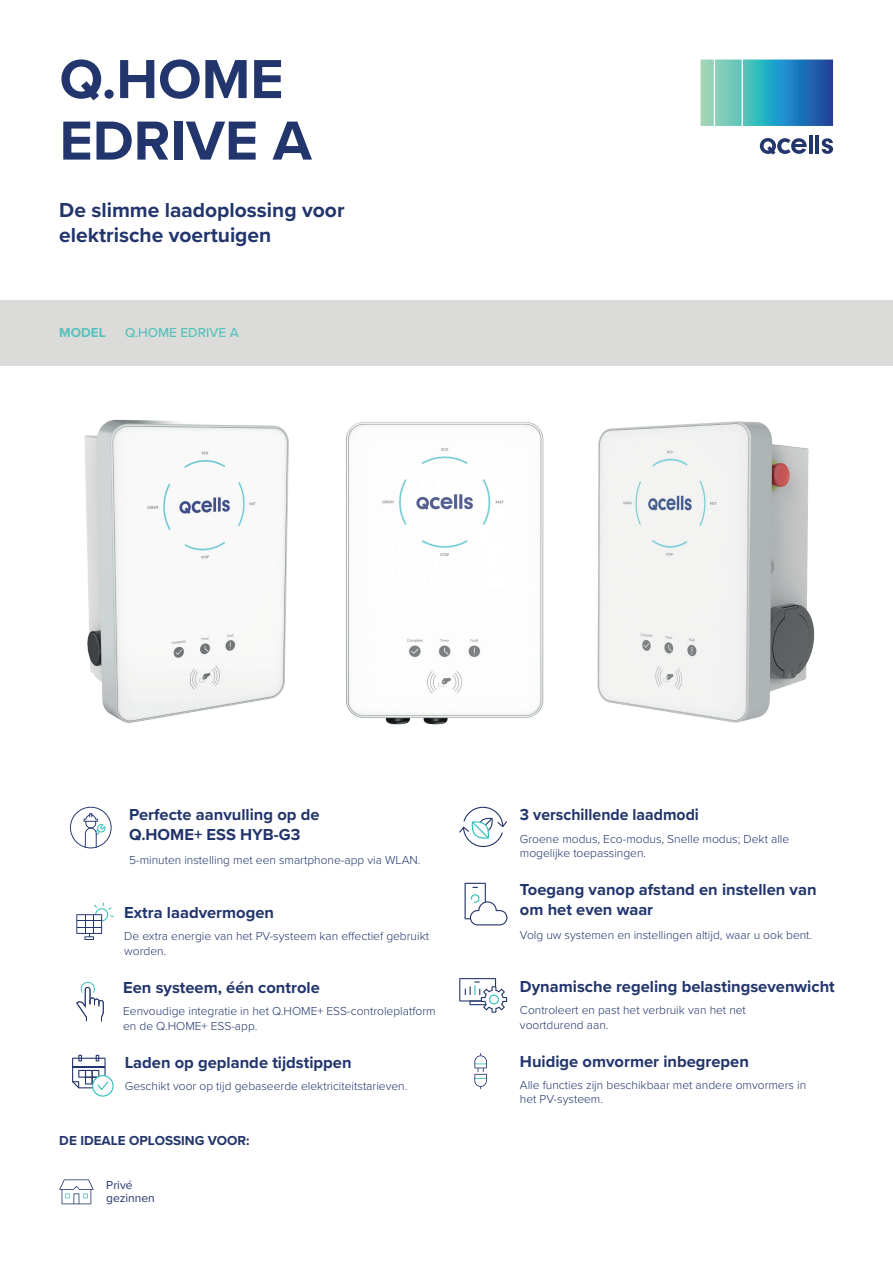
<style>
.page{position:relative;width:893px;height:1263px;background:#fff}
.page>*{position:absolute;margin:0;border:0;box-sizing:border-box;transform-origin:0 0}
.t1{font:700 57px/61.5px "Proxima Nova";color:#22356c}
.t2{font:700 21px/25.2px "Proxima Nova";color:#22356c}
.t3{font:700 16.5px/19.8px "Proxima Nova";color:#22356c}
.t4{font:700 16.5px "Proxima Nova";color:#22356c;scale:.96 1}
.t5{font:700 13.5px "Proxima Nova";color:#22356c}
.t6{font:500 13.5px "Proxima Nova";color:#55c2bc}
.t7{font:700 13.5px "Proxima Nova";color:#55c2bc}
.t8{font:300 12px/14.4px "Proxima Nova";color:#22356c}
.t9{font:12px/13.5px "Proxima Nova";color:#22356c}
</style>
<div class="page">
<div style="left:0;top:300px;width:893px;height:66px;background:#dbdcd9"></div>
<hr style="left:809px;top:135px;width:4px;height:18px;background:#22356c">
<hr style="left:815px;top:135px;width:4px;height:18px;background:#22356c">
<svg style="left:822px;top:138px;width:11px;height:16px"></svg>
<svg style="left:760px;top:138px;width:47px;height:17px"></svg>
<svg style="left:700px;top:60px;width:133px;height:66px;background:#469fba"></svg>
<img style="left:84px;top:419px;width:205px;height:304px">
<img style="left:346px;top:422px;width:198px;height:303px">
<img style="left:597px;top:421px;width:218px;height:302px">
<svg style="left:70px;top:807px;width:42px;height:41px"></svg>
<svg style="left:76px;top:902px;width:38px;height:37px"></svg>
<svg style="left:76px;top:982px;width:28px;height:40px"></svg>
<svg style="left:459px;top:807px;width:48px;height:40px"></svg>
<svg style="left:465px;top:883px;width:42px;height:42px"></svg>
<svg style="left:459px;top:978px;width:48px;height:35px"></svg>
<svg style="left:72px;top:1055px;width:42px;height:41px"></svg>
<svg style="left:59px;top:1179px;width:35px;height:25px"></svg>
<svg style="left:474px;top:1053px;width:13px;height:36px"></svg>
<h1 class="t1" style="left:60px;top:47px;width:254px">Q.HOME<br>EDRIVE A</h1>
<h2 class="t2" style="left:59px;top:197px;width:287px">De slimme laadoplossing voor elektrische voertuigen</h2>
<p class="t7" style="left:59px;top:322px;width:48px">MODEL</p>
<p class="t6" style="left:125px;top:322px;width:115px">Q.HOME EDRIVE A</p>
<h3 class="t3" style="left:129px;top:805px;width:192px">Perfecte aanvulling op de<br>Q.HOME+ ESS HYB-G3</h3>
<p class="t8" style="left:129px;top:852px;width:293px">5-minuten instelling met een smartphone-app via WLAN.</p>
<h3 class="t3" style="left:124px;top:902px;width:151px">Extra laadvermogen</h3>
<p class="t8" style="left:124px;top:928px;width:306px">De extra energie van het PV-systeem kan effectief gebruikt worden.</p>
<h3 class="t3" style="left:123px;top:977px;width:198px">Een systeem, één controle</h3>
<p class="t8" style="left:123px;top:1003px;width:314px">Eenvoudige integratie in het Q.HOME+ ESS-controleplatform en de Q.HOME+ ESS-app.</p>
<h3 class="t3" style="left:125px;top:1052px;width:228px">Laden op geplande tijdstippen</h3>
<p class="t8" style="left:125px;top:1078px;width:284px">Geschikt voor op tijd gebaseerde elektriciteitstarieven.</p>
<p class="t5" style="left:59px;top:1131px;width:192px">DE IDEALE OPLOSSING VOOR:</p>
<p class="t9" style="left:106px;top:1177px;width:50px">Privé gezinnen</p>
<h3 class="t4" style="left:520px;top:803px;width:188px">3 verschillende laadmodi</h3>
<p class="t8" style="left:520px;top:831px;width:271px">Groene modus, Eco-modus, Snelle modus; Dekt alle mogelijke toepassingen.</p>
<h3 class="t3" style="left:520px;top:880px;width:298px">Toegang vanop afstand en instellen van om het even waar</h3>
<p class="t8" style="left:520px;top:927px;width:294px">Volg uw systemen en instellingen altijd, waar u ook bent.</p>
<h3 class="t3" style="left:520px;top:976px;width:316px">Dynamische regeling belastingsevenwicht</h3>
<p class="t8" style="left:520px;top:1002px;width:227px">Controleert en past het verbruik van het net voortdurend aan.</p>
<h3 class="t3" style="left:520px;top:1051px;width:230px">Huidige omvormer inbegrepen</h3>
<p class="t8" style="left:520px;top:1077px;width:288px">Alle functies zijn beschikbaar met andere omvormers in het PV-systeem.</p>
</div>
